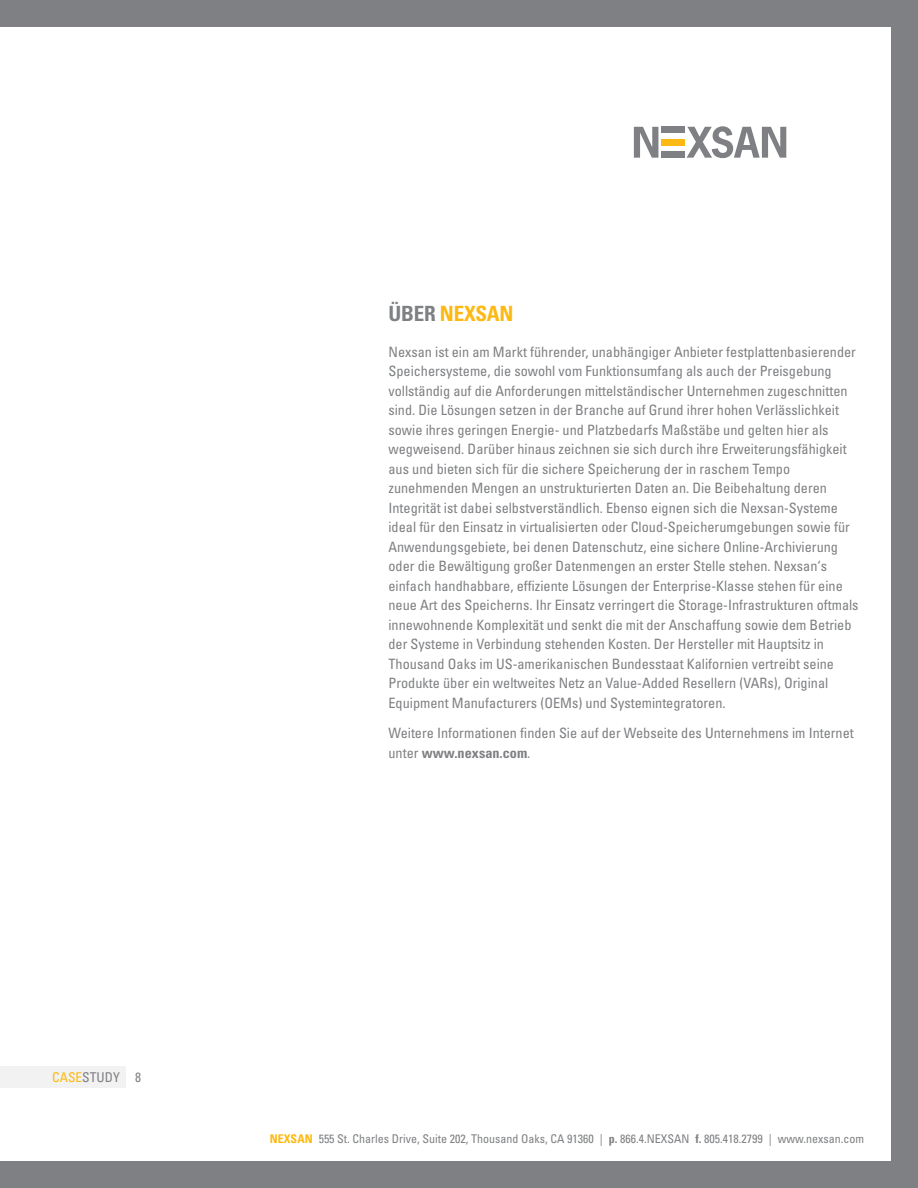
<style>
.page{position:relative;width:918px;height:1188px;background:#fff}
.page>*{position:absolute;margin:0;border:0;box-sizing:border-box;transform-origin:0 0}
.t1{font:700 condensed 21px "Univers LT Std";color:#fdb913}
.t2{font:condensed 14.25px/19.5px "Univers LT Std";color:#7f8083}
.t3{font:condensed 13.5px "Univers LT Std";color:#7f8083}
.t4{font:condensed 12px "Univers LT Std";color:#7f8083}
.s1{color:#fdb913}
.s2{color:#7f8083}
.s3{font-weight:700}
.s4{font-weight:700;color:#fdb913}
</style>
<div class="page">
<svg style="left:634px;top:127px;width:24px;height:31px"></svg>
<svg style="left:687px;top:126px;width:99px;height:32px"></svg>
<div style="left:662px;top:127px;width:23px;height:6px;background:#7f8083"></div>
<div style="left:662px;top:139px;width:23px;height:6px;background:#fdb913"></div>
<div style="left:662px;top:151px;width:23px;height:7px;background:#7f8083"></div>
<div style="left:0;top:0;width:918px;height:27px;background:#7f8083"></div>
<div style="left:0;top:1161px;width:918px;height:27px;background:#7f8083"></div>
<div style="left:891px;top:0;width:27px;height:1188px;background:#7f8083"></div>
<div style="left:0;top:1066px;width:126px;height:22px;background:#f2f2f3"></div>
<p class="t3" style="left:52px;top:1069px;width:90px"><span class="s1">Case</span>study 8</p>
<h1 class="t1" style="left:388px;top:301px;width:127px"><span class="s2">Über</span> Nexsan</h1>
<p class="t2" style="left:388px;top:342px;width:472px">Nexsan ist ein am Markt führender, unabhängiger Anbieter festplattenbasierender Speichersysteme, die sowohl vom Funktionsumfang als auch der Preisgebung vollständig auf die Anforderungen mittelständischer Unternehmen zugeschnitten sind. Die Lösungen setzen in der Branche auf Grund ihrer hohen Verlässlichkeit sowie ihres geringen Energie- und Platzbedarfs Maßstäbe und gelten hier als wegweisend. Darüber hinaus zeichnen sie sich durch ihre Erweiterungsfähigkeit aus und bieten sich für die sichere Speicherung der in raschem Tempo zunehmenden Mengen an unstrukturierten Daten an. Die Beibehaltung deren Integrität ist dabei selbstverständlich. Ebenso eignen sich die Nexsan-Systeme ideal für den Einsatz in virtualisierten oder Cloud-Speicherumgebungen sowie für Anwendungsgebiete, bei denen Datenschutz, eine sichere Online-Archivierung oder die Bewältigung großer Datenmengen an erster Stelle stehen. Nexsan‘s einfach handhabbare, effiziente Lösungen der Enterprise-Klasse stehen für eine neue Art des Speicherns. Ihr Einsatz verringert die Storage-Infrastrukturen oftmals innewohnende Komplexität und senkt die mit der Anschaffung sowie dem Betrieb der Systeme in Verbindung stehenden Kosten. Der Hersteller mit Hauptsitz in Thousand Oaks im US-amerikanischen Bundesstaat Kalifornien vertreibt seine Produkte über ein weltweites Netz an Value-Added Resellern (VARs), Original Equipment Manufacturers (OEMs) und Systemintegratoren.</p>
<p class="t2" style="left:388px;top:723px;width:467px">Weitere Informationen finden Sie auf der Webseite des Unternehmens im Internet unter <span class="s3">www.nexsan.com</span>.</p>
<p class="t4" style="left:270px;top:1131px;width:596px"><span class="s4">NEXSAN</span> 555 St. Charles Drive, Suite 202, Thousand Oaks, CA 91360 | <span class="s3">p.</span> 866.4.NEXSAN <span class="s3">f.</span> 805.418.2799 | www.nexsan.com</p>
</div>
